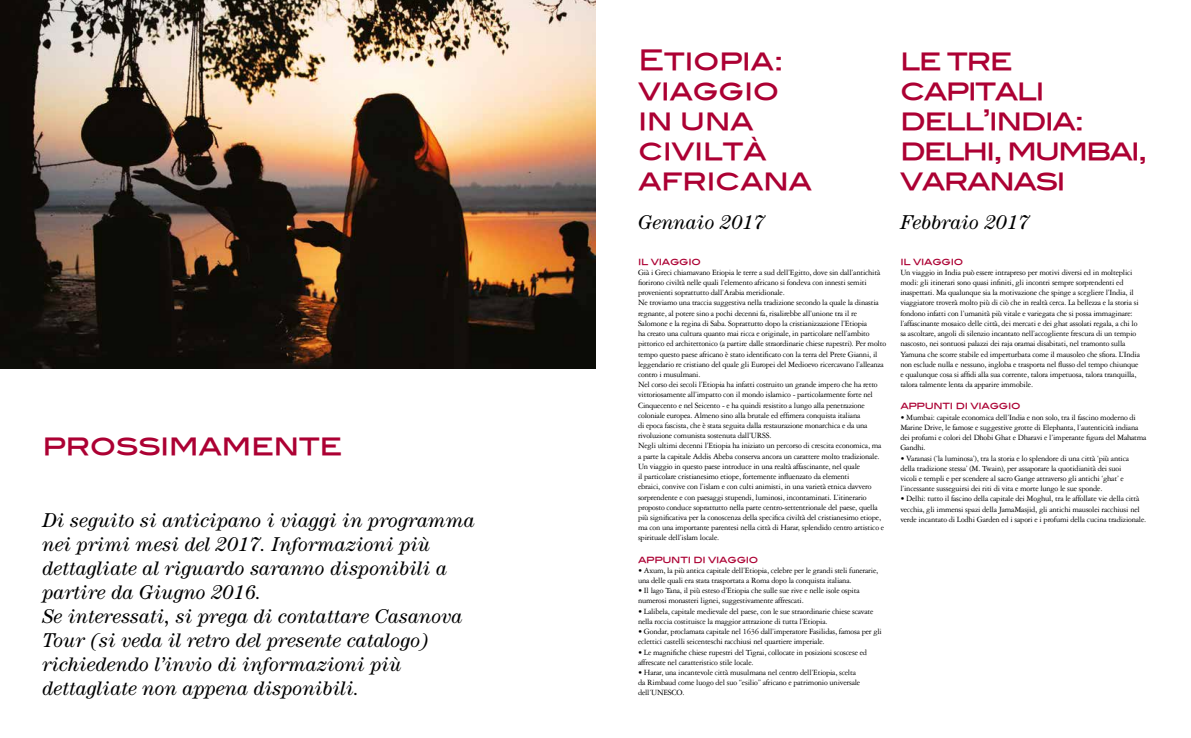
<style>
.page{position:relative;width:1191px;height:738px;background:#fff}
.page>*{position:absolute;margin:0;border:0;box-sizing:border-box;transform-origin:0 0}
.t1{font:28px/30px "Blair Md ITCTT Medium";letter-spacing:-.02em;color:#ac0033}
.t2{font:28px/30px "Blair Md ITCTT Medium";letter-spacing:-.06em;color:#ac0033}
.t3{font:italic 20px/24px "Century Std";color:#000}
.t4{font:10px "Blair Md ITCTT Medium";letter-spacing:-.025em;color:#ac0033}
.t5{font:8.5px/10.2px "Garamond 3 LT Std";letter-spacing:-.025em;color:#000}
</style>
<div class="page">
<img style="left:0;top:0;width:595px;height:369px">
<h1 class="t1" style="left:43px;top:426px;width:301px">prossimamente</h1>
<p class="t3" style="left:43px;top:507px;width:434px">Di seguito si anticipano i viaggi in programma nei primi mesi del 2017. Informazioni più dettagliate al riguardo saranno disponibili a partire da Giugno 2016.<br>Se interessati, si prega di contattare Casanova Tour (si veda il retro del presente catalogo) richiedendo l’invio di informazioni più dettagliate non appena disponibili.</p>
<h1 class="t1" style="left:638px;top:41px;width:176px">Etiopia: viaggio in una civiltà africana</h1>
<h1 class="t2" style="left:900px;top:41px;width:249px">le tre capitali dell’india: delhi, mumbai, varanasi</h1>
<h2 class="t3" style="left:638px;top:210px;width:128px">Gennaio 2017</h2>
<h2 class="t3" style="left:900px;top:210px;width:130px">Febbraio 2017</h2>
<p class="t4" style="left:638px;top:253px;width:64px">il viaggio</p>
<p class="t5" style="left:638px;top:267px;width:249px">Già i Greci chiamavano Etiopia le terre a sud dell’Egitto, dove sin dall’antichità fiorirono civiltà nelle quali l’elemento africano si fondeva con innesti semiti provenienti soprattutto dall’Arabia meridionale.<br>Ne troviamo una traccia suggestiva nella tradizione secondo la quale la dinastia regnante, al potere sino a pochi decenni fa, risalirebbe all’unione tra il re Salomone e la regina di Saba. Soprattutto dopo la cristianizzazione l’Etiopia<br>ha creato una cultura quanto mai ricca e originale, in particolare nell’ambito pittorico ed architettonico (a partire dalle straordinarie chiese rupestri). Per molto tempo questo paese africano è stato identificato con la terra del Prete Gianni, il leggendario re cristiano del quale gli Europei del Medioevo ricercavano l’alleanza contro i musulmani.<br>Nel corso dei secoli l’Etiopia ha infatti costruito un grande impero che ha retto vittoriosamente all’impatto con il mondo islamico - particolarmente forte nel Cinquecento e nel Seicento - e ha quindi resistito a lungo alla penetrazione coloniale europea. Almeno sino alla brutale ed effimera conquista italiana<br>di epoca fascista, che è stata seguita dalla restaurazione monarchica e da una rivoluzione comunista sostenuta dall’URSS.<br>Negli ultimi decenni l’Etiopia ha iniziato un percorso di crescita economica, ma a parte la capitale Addis Abeba conserva ancora un carattere molto tradizionale.<br>Un viaggio in questo paese introduce in una realtà affascinante, nel quale<br>il particolare cristianesimo etiope, fortemente influenzato da elementi<br>ebraici, convive con l’islam e con culti animisti, in una varietà etnica davvero sorprendente e con paesaggi stupendi, luminosi, incontaminati. L’itinerario proposto conduce soprattutto nella parte centro-settentrionale del paese, quella più significativa per la conoscenza della specifica civiltà del cristianesimo etiope, ma con una importante parentesi nella città di Harar, splendido centro artistico e spirituale dell’islam locale.</p>
<p class="t4" style="left:638px;top:550px;width:122px">appunti di viaggio</p>
<p class="t5" style="left:638px;top:564px;width:242px">• Axum, la più antica capitale dell’Etiopia, celebre per le grandi steli funerarie, una delle quali era stata trasportata a Roma dopo la conquista italiana.</p>
<p class="t5" style="left:638px;top:585px;width:223px">• Il lago Tana, il più esteso d’Etiopia che sulle sue rive e nelle isole ospita numerosi monasteri lignei, suggestivamente affrescati.</p>
<p class="t5" style="left:638px;top:605px;width:237px">• Lalibela, capitale medievale del paese, con le sue straordinarie chiese scavate nella roccia costituisce la maggior attrazione di tutta l’Etiopia.</p>
<p class="t5" style="left:638px;top:626px;width:245px">• Gondar, proclamata capitale nel 1636 dall’imperatore Fasilidas, famosa per gli eclettici castelli seicenteschi racchiusi nel quartiere imperiale.</p>
<p class="t5" style="left:638px;top:646px;width:230px">• Le magnifiche chiese rupestri del Tigrai, collocate in posizioni scoscese ed affrescate nel caratteristico stile locale.</p>
<p class="t5" style="left:638px;top:666px;width:224px">• Harar, una incantevole città musulmana nel centro dell’Etiopia, scelta da Rimbaud come luogo del suo “esilio” africano e patrimonio universale dell’UNESCO.</p>
<p class="t4" style="left:900px;top:253px;width:64px">il viaggio</p>
<p class="t5" style="left:900px;top:267px;width:241px">Un viaggio in India può essere intrapreso per motivi diversi ed in molteplici modi: gli itinerari sono quasi infiniti, gli incontri sempre sorprendenti ed inaspettati. Ma qualunque sia la motivazione che spinge a scegliere l’India, il viaggiatore troverà molto più di ciò che in realtà cerca. La bellezza e la storia si fondono infatti con l’umanità più vitale e variegata che si possa immaginare: l’affascinante mosaico delle città, dei mercati e dei ghat assolati regala, a chi lo sa ascoltare, angoli di silenzio incantato nell’accogliente frescura di un tempio nascosto, nei sontuosi palazzi dei raja oramai disabitati, nel tramonto sulla Yamuna che scorre stabile ed imperturbata come il mausoleo che sfiora. L’India non esclude nulla e nessuno, ingloba e trasporta nel flusso del tempo chiunque e qualunque cosa si affidi alla sua corrente, talora impetuosa, talora tranquilla, talora talmente lenta da apparire immobile.</p>
<p class="t4" style="left:900px;top:397px;width:122px">appunti di viaggio</p>
<p class="t5" style="left:900px;top:411px;width:248px">• Mumbai: capitale economica dell’India e non solo, tra il fascino moderno di Marine Drive, le famose e suggestive grotte di Elephanta, l’autenticità indiana dei profumi e colori del Dhobi Ghat e Dharavi e l’imperante figura del Mahatma Gandhi.</p>
<p class="t5" style="left:900px;top:452px;width:230px">• Varanasi (‘la luminosa’), tra la storia e lo splendore di una città ‘più antica della tradizione stessa’ (M. Twain), per assaporare la quotidianità dei suoi vicoli e templi e per scendere al sacro Gange attraverso gli antichi ‘ghat’ e l’incessante susseguirsi dei riti di vita e morte lungo le sue sponde.</p>
<p class="t5" style="left:900px;top:493px;width:247px">• Delhi: tutto il fascino della capitale dei Moghul, tra le affollate vie della città vecchia, gli immensi spazi della JamaMasjid, gli antichi mausolei racchiusi nel verde incantato di Lodhi Garden ed i sapori e i profumi della cucina tradizionale.</p>
</div>
